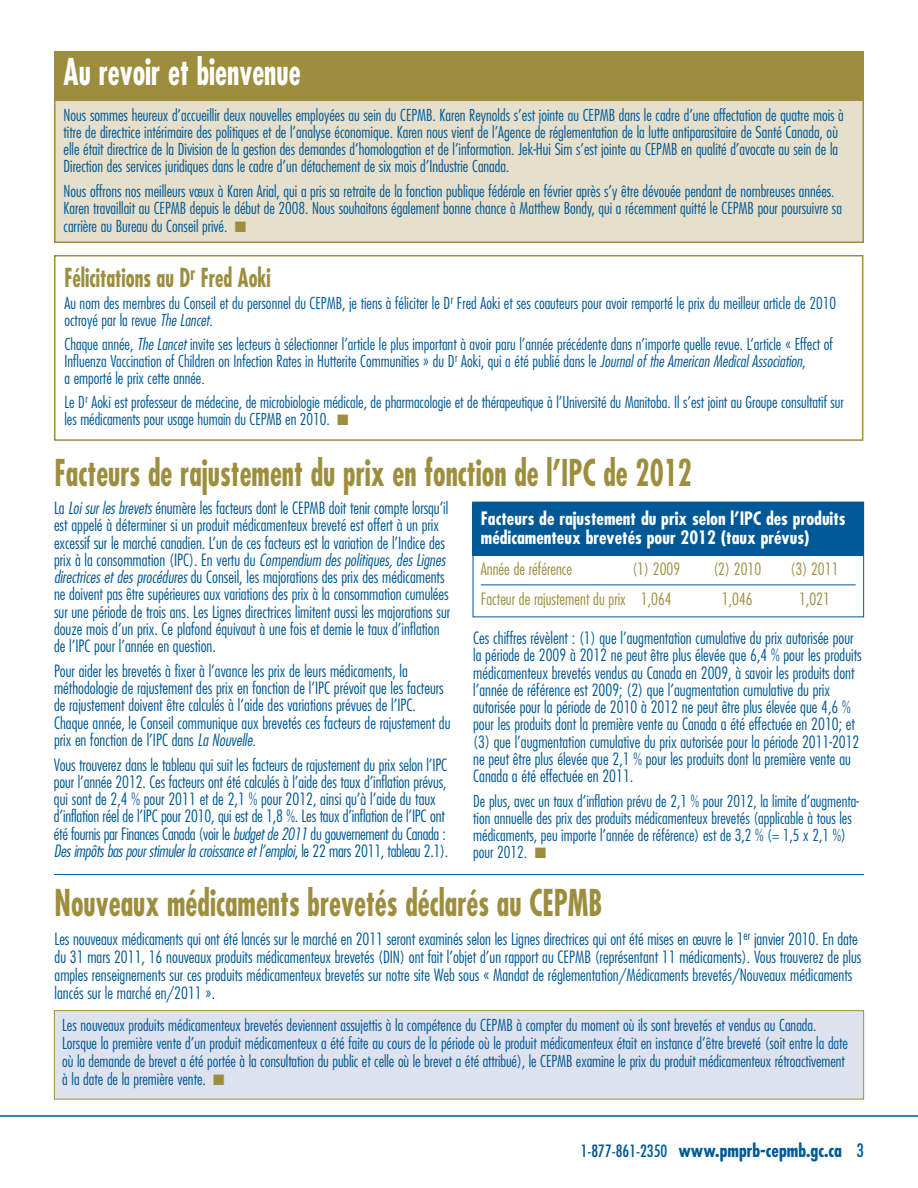
<style>
.page{position:relative;width:918px;height:1188px;background:#fff}
.page>*{position:absolute;margin:0;border:0;box-sizing:border-box;transform-origin:0 0}
.t1{font:700 condensed 36px "Futura LT";color:#9d8e3e;scale:.8 1}
.t2{font:700 condensed 36px "Futura LT";color:#fff;scale:.8 1}
.t3{font:700 condensed 25.5px "Futura LT";color:#9d8e3e;scale:.8 1}
.t4{font:700 condensed 18px/19.5px "Futura LT";color:#fff}
.t5{font:700 condensed 18px "Futura LT";color:#005996}
.t6{font:300 condensed 16.5px/17.2px "Futura LT";color:#005996}
.t7{font:300 condensed 16.5px "Futura LT";color:#9d8e3e}
.t8{font:300 condensed 16.05px/17.2px "Futura LT";color:#005996}
.s1{color:#9d8e3e}
.s2{font-style:italic}
.s3{font-weight:400;font-size:16.5px}
.s4{font-weight:400}
</style>
<div class="page">
<div style="left:56px;top:53px;width:807px;height:189px;background:#e5dfcb"></div>
<div style="left:54px;top:52px;width:810px;height:191px;border:2px solid #9d8e3e"></div>
<div style="left:54px;top:51px;width:810px;height:50px;background:#9d8e3e"></div>
<hr style="left:54px;top:874px;width:810px;height:1px;background:#005996">
<hr style="left:0;top:1115px;width:918px;height:2px;background:#005996">
<div style="left:54px;top:255px;width:809px;height:186px;border:2px solid #9d8e3e"></div>
<div style="left:473px;top:502px;width:391px;height:53px;background:#005996"></div>
<div style="left:473px;top:502px;width:391px;height:115px;border:1px solid #005996"></div>
<hr style="left:481px;top:585px;width:375px;height:1px;background:#005996">
<div style="left:55px;top:1011px;width:808px;height:88px;background:#dee2ee"></div>
<div style="left:54px;top:1010px;width:810px;height:90px;border:1px solid #9d8e3e"></div>
<h1 class="t2" style="left:64px;top:56px;width:298px">Au revoir et bienvenue</h1>
<p class="t8" style="left:64px;top:107px;width:782px">Nous sommes heureux d’accueillir deux nouvelles employées au sein du CEPMB. Karen Reynolds s’est jointe au CEPMB dans le cadre d’une affectation de quatre mois à titre de directrice intérimaire des politiques et de l’analyse économique. Karen nous vient de l’Agence de réglementation de la lutte antiparasitaire de Santé Canada, où elle était directrice de la Division de la gestion des demandes d’homologation et de l’information. Jek-Hui Sim s’est jointe au CEPMB en qualité d’avocate au sein de la Direction des services juridiques dans le cadre d’un détachement de six mois d’Industrie Canada.</p>
<p class="t8" style="left:64px;top:184px;width:780px">Nous offrons nos meilleurs vœux à Karen Arial, qui a pris sa retraite de la fonction publique fédérale en février après s’y être dévouée pendant de nombreuses années.<br>Karen travaillait au CEPMB depuis le début de 2008. Nous souhaitons également bonne chance à Matthew Bondy, qui a récemment quitté le CEPMB pour poursuivre sa carrière au Bureau du Conseil privé. <span class="s1">■</span></p>
<h2 class="t3" style="left:64px;top:266px;width:259px">Félicitations au D<sup>r</sup> Fred Aoki</h2>
<p class="t8" style="left:64px;top:296px;width:773px;line-height:16.8px">Au nom des membres du Conseil et du personnel du CEPMB, je tiens à féliciter le D<sup>r</sup> Fred Aoki et ses coauteurs pour avoir remporté le prix du meilleur article de 2010 octroyé par la revue <span class="s2">The Lancet</span>.</p>
<p class="t8" style="left:64px;top:337px;width:770px;line-height:16.8px">Chaque année, <span class="s2">The Lancet</span> invite ses lecteurs à sélectionner l’article le plus important à avoir paru l’année précédente dans n’importe quelle revue. L’article « Effect of<br>Influenza Vaccination of Children on Infection Rates in Hutterite Communities » du D<sup>r</sup> Aoki, qui a été publié dans le <span class="s2">Journal of the American Medical Association</span>,<br>a emporté le prix cette année.</p>
<p class="t8" style="left:64px;top:395px;width:781px;line-height:16.8px">Le D<sup>r</sup> Aoki est professeur de médecine, de microbiologie médicale, de pharmacologie et de thérapeutique à l’Université du Manitoba. Il s’est joint au Groupe consultatif sur les médicaments pour usage humain du CEPMB en 2010. <span class="s1">■</span></p>
<h1 class="t1" style="left:55px;top:457px;width:798px">Facteurs de rajustement du prix en fonction de l’IPC de 2012</h1>
<p class="t6" style="left:54px;top:500px;width:398px">La <span class="s2">Loi sur les brevets</span> énumère les facteurs dont le CEPMB doit tenir compte lorsqu’il est appelé à déterminer si un produit médicamenteux breveté est offert à un prix excessif sur le marché canadien. L’un de ces facteurs est la variation de l’Indice des prix à la consommation (IPC). En vertu du <span class="s2">Compendium des politiques, des Lignes directrices et des procédures</span> du Conseil, les majorations des prix des médicaments ne doivent pas être supérieures aux variations des prix à la consommation cumulées sur une période de trois ans. Les Lignes directrices limitent aussi les majorations sur douze mois d’un prix. Ce plafond équivaut à une fois et demie le taux d’inflation de l’IPC pour l’année en question.</p>
<p class="t6" style="left:54px;top:663px;width:398px">Pour aider les brevetés à fixer à l’avance les prix de leurs médicaments, la méthodologie de rajustement des prix en fonction de l’IPC prévoit que les facteurs de rajustement doivent être calculés à l’aide des variations prévues de l’IPC.<br>Chaque année, le Conseil communique aux brevetés ces facteurs de rajustement du prix en fonction de l’IPC dans <span class="s2">La Nouvelle</span>.</p>
<p class="t6" style="left:54px;top:757px;width:396px">Vous trouverez dans le tableau qui suit les facteurs de rajustement du prix selon l’IPC pour l’année 2012. Ces facteurs ont été calculés à l’aide des taux d’inflation prévus, qui sont de 2,4 % pour 2011 et de 2,1 % pour 2012, ainsi qu’à l’aide du taux d’inflation réel de l’IPC pour 2010, qui est de 1,8 %. Les taux d’inflation de l’IPC ont été fournis par Finances Canada (voir le <span class="s2">budget de 2011</span> du gouvernement du Canada :<br><span class="s2">Des impôts bas pour stimuler la croissance et l’emploi</span>, le 22 mars 2011, tableau 2.1).</p>
<p class="t4" style="left:481px;top:510px;width:366px">Facteurs de rajustement du prix selon l’IPC des produits médicamenteux brevetés pour 2012 (taux prévus)</p>
<p class="t7" style="left:481px;top:562px;width:93px">Année de référence</p>
<p class="t7" style="left:632px;top:562px;width:49px">(1) 2009</p>
<p class="t7" style="left:713px;top:562px;width:49px">(2) 2010</p>
<p class="t7" style="left:791px;top:562px;width:49px">(3) 2011</p>
<p class="t7" style="left:481px;top:592px;width:192px">Facteur de rajustement du prix 1,064</p>
<p class="t7" style="left:722px;top:592px;width:32px">1,046</p>
<p class="t7" style="left:799px;top:592px;width:32px">1,021</p>
<p class="t6" style="left:473px;top:631px;width:390px">Ces chiffres révèlent : (1) que l’augmentation cumulative du prix autorisée pour la période de 2009 à 2012 ne peut être plus élevée que 6,4 % pour les produits médicamenteux brevetés vendus au Canada en 2009, à savoir les produits dont l’année de référence est 2009; (2) que l’augmentation cumulative du prix autorisée pour la période de 2010 à 2012 ne peut être plus élevée que 4,6 % pour les produits dont la première vente au Canada a été effectuée en 2010; et (3) que l’augmentation cumulative du prix autorisée pour la période 2011-2012 ne peut être plus élevée que 2,1 % pour les produits dont la première vente au Canada a été effectuée en 2011.</p>
<p class="t8" style="left:473px;top:793px;width:387px">De plus, avec un taux d’inflation prévu de 2,1 % pour 2012, la limite d’augmenta&shy;tion annuelle des prix des produits médicamenteux brevetés (applicable à tous les médicaments, peu importe l’année de référence) est de 3,2 % (= 1,5 x 2,1 %) pour 2012. <span class="s1">■</span></p>
<h1 class="t1" style="left:55px;top:887px;width:686px">Nouveaux médicaments brevetés déclarés au CEPMB</h1>
<p class="t6" style="left:55px;top:931px;width:808px;line-height:18px">Les nouveaux médicaments qui ont été lancés sur le marché en 2011 seront examinés selon les Lignes directrices qui ont été mises en œuvre le 1<sup>er</sup> janvier 2010. En date du 31 mars 2011, 16 nouveaux produits médicamenteux brevetés (DIN) ont fait l’objet d’un rapport au CEPMB (représentant 11 médicaments). Vous trouverez de plus amples renseignements sur ces produits médicamenteux brevetés sur notre site Web sous « Mandat de réglementation/Médicaments brevetés/Nouveaux médicaments lancés sur le marché en/2011 ».</p>
<p class="t8" style="left:62px;top:1018px;width:787px;line-height:18px">Les nouveaux produits médicamenteux brevetés deviennent assujettis à la compétence du CEPMB à compter du moment où ils sont brevetés et vendus au Canada.<br>Lorsque la première vente d’un produit médicamenteux a été faite au cours de la période où le produit médicamenteux était en instance d’être breveté (soit entre la date où la demande de brevet a été portée à la consultation du public et celle où le brevet a été attribué), le CEPMB examine le prix du produit médicamenteux rétroactivement à la date de la première vente. <span class="s1">■</span></p>
<p class="t5" style="left:581px;top:1142px;width:285px"><span class="s3">1-877-861-2350</span> www.pmprb-cepmb.gc.ca <span class="s4">3</span></p>
</div>
